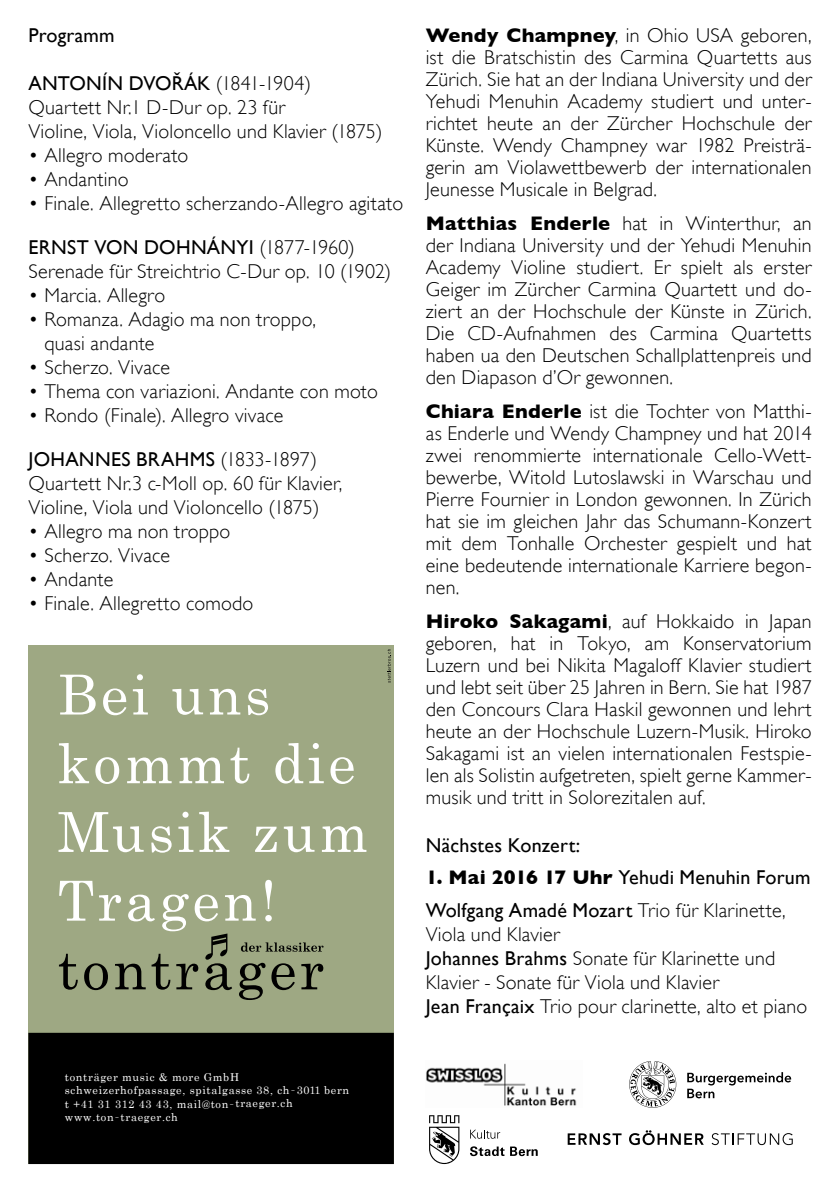
<style>
.page{position:relative;width:840px;height:1191px;background:#fff}
.page>*{position:absolute;margin:0;border:0;box-sizing:border-box;transform-origin:0 0}
.t1{font:300 20px/22px "Gill Sans";letter-spacing:.01em;color:#000}
.t2{font:20px/32px "Gill Sans";letter-spacing:.01em;color:#000}
.t3{font:11px/13px "Century Schoolbook";letter-spacing:.06em;color:#fff}
.s1{font-weight:400}
.s2{font-weight:700}
.s3{font-weight:300}
</style>
<div class="page">
<svg style="left:629px;top:1061px;width:161px;height:46px"></svg>
<svg style="left:429px;top:1115px;width:30px;height:49px"></svg>
<svg style="left:470px;top:1146px;width:34px;height:10px"></svg>
<svg style="left:510px;top:1146px;width:27px;height:10px"></svg>
<svg style="left:470px;top:1129px;width:30px;height:9px"></svg>
<svg style="left:567px;top:1133px;width:54px;height:12px"></svg>
<svg style="left:629px;top:1130px;width:74px;height:15px"></svg>
<svg style="left:711px;top:1133px;width:81px;height:12px"></svg>
<img style="left:426px;top:1063px;width:151px;height:43px">
<div style="left:28px;top:646px;width:365px;height:518px;background:#9ea883"></div>
<div style="left:28px;top:1032px;width:365px;height:132px;background:#000"></div>
<svg style="left:60px;top:674px;width:36px;height:40px"></svg>
<svg style="left:103px;top:688px;width:23px;height:27px"></svg>
<svg style="left:133px;top:674px;width:15px;height:40px"></svg>
<svg style="left:172px;top:689px;width:31px;height:26px"></svg>
<svg style="left:209px;top:688px;width:31px;height:26px"></svg>
<svg style="left:248px;top:689px;width:20px;height:26px"></svg>
<svg style="left:59px;top:743px;width:30px;height:40px"></svg>
<svg style="left:95px;top:757px;width:24px;height:27px"></svg>
<svg style="left:127px;top:757px;width:44px;height:26px"></svg>
<svg style="left:179px;top:757px;width:45px;height:26px"></svg>
<svg style="left:230px;top:747px;width:19px;height:36px"></svg>
<svg style="left:275px;top:743px;width:48px;height:40px"></svg>
<svg style="left:330px;top:757px;width:24px;height:27px"></svg>
<svg style="left:58px;top:812px;width:86px;height:40px"></svg>
<svg style="left:151px;top:826px;width:20px;height:26px"></svg>
<svg style="left:178px;top:811px;width:15px;height:41px"></svg>
<svg style="left:199px;top:811px;width:30px;height:41px"></svg>
<svg style="left:255px;top:826px;width:22px;height:26px"></svg>
<svg style="left:284px;top:826px;width:30px;height:26px"></svg>
<svg style="left:322px;top:826px;width:44px;height:26px"></svg>
<svg style="left:59px;top:880px;width:264px;height:120px"></svg>
<svg style="left:387px;top:649px;width:4px;height:33px"></svg>
<p class="t2" style="left:28px;top:19px;width:88px">Programm</p>
<p class="t1" style="left:28px;top:71px;width:355px;line-height:24px"><span class="s1">AntonÍn Dvor</span><sup>ˇ</sup> <span class="s1">Ák</span> (1841-1904)<br>Quartett Nr.1 D-Dur op. 23 für<br>Violine, Viola, Violoncello und Klavier (1875)</p>
<p class="t1" style="left:28px;top:144px;width:161px">• Allegro moderato</p>
<p class="t1" style="left:28px;top:168px;width:102px">• Andantino</p>
<p class="t1" style="left:28px;top:192px;width:376px">• Finale. Allegretto scherzando-Allegro agitato</p>
<p class="t1" style="left:28px;top:235px;width:364px;line-height:24px"><span class="s1">Ernst von Doh nányi</span> (1877-1960)<br>Serenade für Streichtrio C-Dur op. 10 (1902)</p>
<p class="t1" style="left:28px;top:284px;width:138px">• Marcia. Allegro</p>
<p class="t1" style="left:44px;top:307px;width:273px;line-height:24px;text-indent:-16px">• Romanza. Adagio ma non troppo, quasi andante</p>
<p class="t1" style="left:28px;top:356px;width:143px">• Scherzo. Vivace</p>
<p class="t1" style="left:28px;top:380px;width:351px">• Thema con variazioni. Andante con moto</p>
<p class="t1" style="left:28px;top:404px;width:256px">• Rondo (Finale). Allegro vivace</p>
<p class="t2" style="left:28px;top:443px;width:147px">Johannes Brahms</p>
<p class="t1" style="left:28px;top:447px;width:315px;line-height:24px;text-indent:192px">(1833-1897)<br>Quartett Nr.3 c-Moll op. 60 für Klavier,<br>Violine, Viola und Violoncello (1875)</p>
<p class="t1" style="left:28px;top:520px;width:203px">• Allegro ma non troppo</p>
<p class="t1" style="left:28px;top:544px;width:143px">• Scherzo. Vivace</p>
<p class="t1" style="left:28px;top:568px;width:86px">• Andante</p>
<p class="t1" style="left:28px;top:592px;width:226px">• Finale. Allegretto comodo</p>
<p class="t1" style="left:425px;top:24px;width:387px;text-align:justify"><span class="s2">Wendy Champney</span>, in Ohio USA geboren, ist die Bratschistin des Carmina Quartetts aus Zürich. Sie hat an der Indiana University und der Yehudi Menuhin Academy studiert und unter&shy;richtet heute an der Zürcher Hochschule der Künste. Wendy Champney war 1982 Preisträ&shy;gerin am Violawettbewerb der internationalen Jeunesse Musicale in Belgrad.</p>
<p class="t1" style="left:425px;top:212px;width:387px;text-align:justify"><span class="s2">Matthias Enderle</span> hat in Winterthur, an der Indiana University und der Yehudi Menuhin Academy Violine studiert. Er spielt als erster Geiger im Zürcher Carmina Quartett und do&shy;ziert an der Hochschule der Künste in Zürich.<br>Die CD-Aufnahmen des Carmina Quartetts haben ua den Deutschen Schallplattenpreis und den Diapason d’Or gewonnen.</p>
<p class="t1" style="left:425px;top:400px;width:387px;text-align:justify"><span class="s2">Chiara Enderle</span> ist die Tochter von Matthi&shy;as Enderle und Wendy Champney und hat 2014 zwei renommierte internationale Cello-Wett&shy;bewerbe, Witold Lutoslawski in Warschau und Pierre Fournier in London gewonnen. In Zürich hat sie im gleichen Jahr das Schumann-Konzert mit dem Tonhalle Orchester gespielt und hat eine bedeutende internationale Karriere begon&shy;nen.</p>
<p class="t1" style="left:425px;top:610px;width:387px;text-align:justify"><span class="s2">Hiroko Sakagami</span>, auf Hokkaido in Japan geboren, hat in Tokyo, am Konservatorium Luzern und bei Nikita Magaloff Klavier studiert und lebt seit über 25 Jahren in Bern. Sie hat 1987 den Concours Clara Haskil gewonnen und lehrt heute an der Hochschule Luzern-Musik. Hiroko Sakagami ist an vielen internationalen Festspie&shy;len als Solistin aufgetreten, spielt gerne Kammer&shy;musik und tritt in Solorezitalen auf.</p>
<p class="t2" style="left:425px;top:829px;width:156px">N ächstes Konzert:</p>
<p class="t2" style="left:425px;top:861px;width:386px"><span class="s2">1. Mai 2016 17 Uhr</span> Yehudi Menuhin Forum<br>Wolfgang Amadé Mozart <span class="s3">Trio für Klarinette,</span></p>
<p class="t1" style="left:425px;top:921px;width:383px;line-height:24px">Viola und Klavier<br><span class="s1">Johannes Brahms</span> Sonate für Klarinette und Klavier - Sonate für Viola und Klavier<br><span class="s1">Jean Françaix</span> Trio pour clarinette, alto et piano</p>
<p class="t3" style="left:65px;top:1070px;width:286px">tonträger music &amp; more GmbH schweizerhofpassage, spitalgasse 38, ch<sup>-</sup>3011 bern t +41 31 312 43 43, mail@ton<sup>-</sup>traeger.ch www.ton<sup>-</sup>traeger.ch</p>
</div>
